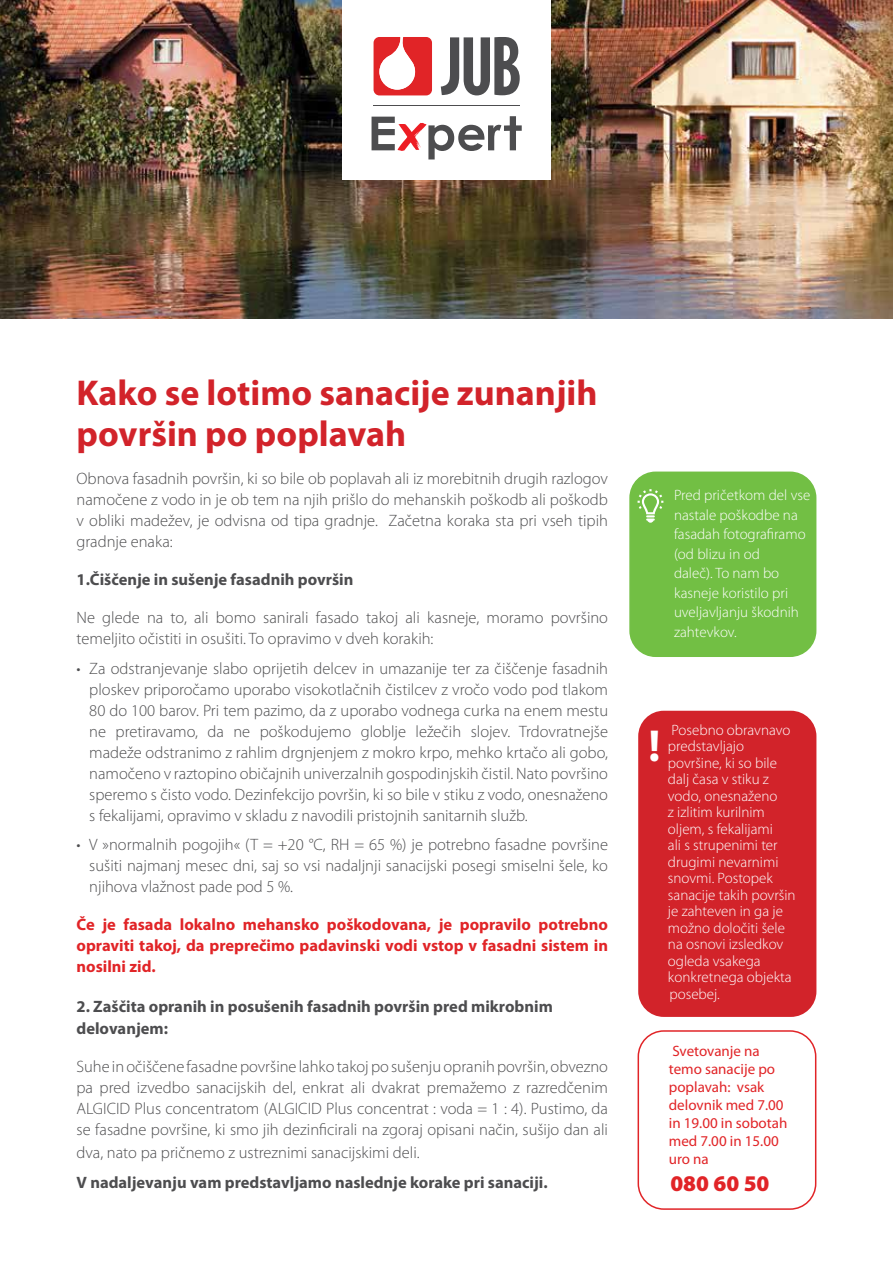
<style>
.page{position:relative;width:893px;height:1263px;background:#fff}
.page>*{position:absolute;margin:0;border:0;box-sizing:border-box;transform-origin:0 0}
.t1{font:700 45px "Myriad Pro";color:#fff}
.t2{font:700 36px/40.5px "Myriad Pro";color:#d2232a}
.t3{font:900 22.5px "Myriad Pro";color:#e12427}
.t4{font:300 16.5px/21px "Myriad Pro";color:#4d4d4f;text-align:justify}
.t5{font:700 16.5px/22.5px "Myriad Pro";color:#4d4d4f}
.t6{font:700 16.5px/21px "Myriad Pro";color:#e12427;text-align:justify}
.t7{font:300 15px/16.5px "Myriad Pro";color:#fff}
.t8{font:15px/18px "Myriad Pro";color:#e12427}
</style>
<div class="page">
<img style="left:0;top:0;width:893px;height:319px">
<div style="left:342px;top:0;width:209px;height:180px;background:#fff"></div>
<svg style="left:374px;top:37px;width:58px;height:58px"></svg>
<svg style="left:441px;top:37px;width:79px;height:58px"></svg>
<hr style="left:374px;top:106px;width:146px;height:1px;background:#4d4d4f">
<svg style="left:372px;top:116px;width:150px;height:43px"></svg>
<div style="left:630px;top:472px;width:186px;height:184px;background:#72bf44;border-radius:26px"></div>
<div style="left:629px;top:472px;width:187px;height:185px;border:2px solid #72bf44;border-radius:26px"></div>
<div style="left:638px;top:711px;width:178px;height:306px;background:#d2232a;border-radius:26px"></div>
<svg style="left:638px;top:489px;width:25px;height:34px"></svg>
<div style="left:638px;top:1030px;width:178px;height:180px;border:2px solid #e12427;border-radius:26px"></div>
<h2 class="t2" style="left:77px;top:372px;width:522px">Kako se lotimo sanacije zunanjih površin po poplavah</h2>
<p class="t4" style="left:77px;top:468px;width:533px">Obnova fasadnih površin, ki so bile ob poplavah ali iz morebitnih drugih razlogov namočene z vodo in je ob tem na njih prišlo do mehanskih poškodb ali poškodb v obliki madežev, je odvisna od tipa gradnje. Začetna koraka sta pri vseh tipih gradnje enaka:</p>
<p class="t5" style="left:77px;top:568px;width:278px">1.Čiščenje in sušenje fasadnih površin</p>
<p class="t4" style="left:77px;top:607px;width:533px">Ne glede na to, ali bomo sanirali fasado takoj ali kasneje, moramo površino temeljito očistiti in osušiti. To opravimo v dveh korakih:</p>
<p class="t4" style="left:89px;top:657px;width:520px;text-indent:-13px">• Za odstranjevanje slabo oprijetih delcev in umazanije ter za čiščenje fasadnih ploskev priporočamo uporabo visokotlačnih čistilcev z vročo vodo pod tlakom 80 do 100 barov. Pri tem pazimo, da z uporabo vodnega curka na enem mestu ne pretiravamo, da ne poškodujemo globlje ležečih slojev. Trdovratnejše madeže odstranimo z rahlim drgnjenjem z mokro krpo, mehko krtačo ali gobo, namočeno v raztopino običajnih univerzalnih gospodinjskih čistil. Nato površino speremo s čisto vodo. Dezinfekcijo površin, ki so bile v stiku z vodo, onesnaženo s fekalijami, opravimo v skladu z navodili pristojnih sanitarnih služb.</p>
<p class="t4" style="left:89px;top:834px;width:520px;text-indent:-13px">• V »normalnih pogojih« (T = +20 °C, RH = 65 %) je potrebno fasadne površine sušiti najmanj mesec dni, saj so vsi nadaljnji sanacijski posegi smiselni šele, ko njihova vlažnost pade pod 5 %.</p>
<p class="t6" style="left:77px;top:913px;width:533px">Če je fasada lokalno mehansko poškodovana, je popravilo potrebno opraviti takoj, da preprečimo padavinski vodi vstop v fasadni sistem in nosilni zid.</p>
<p class="t5" style="left:77px;top:994px;width:478px">2. Zaščita opranih in posušenih fasadnih površin pred mikrobnim delovanjem:</p>
<p class="t4" style="left:77px;top:1056px;width:533px">Suhe in očiščene fasadne površine lahko takoj po sušenju opranih površin, obvezno pa pred izvedbo sanacijskih del, enkrat ali dvakrat premažemo z razredčenim ALGICID Plus concentratom (ALGICID Plus concentrat : voda = 1 : 4). Pustimo, da se fasadne površine, ki smo jih dezinficirali na zgoraj opisani način, sušijo dan ali</p>
<p class="t4" style="left:77px;top:1141px;width:345px">dva, nato pa pričnemo z ustreznimi sanacijskimi deli.</p>
<p class="t5" style="left:77px;top:1170px;width:473px">V nadaljevanju vam predstavljamo naslednje korake pri sanaciji.</p>
<h1 class="t1" style="left:143px;top:875px;width:14px">!</h1>
<p class="t7" style="left:674px;top:485px;width:138px;line-height:19.5px">Pred pričetkom del vse nastale poškodbe na fasadah fotografiramo (od blizu in od<br>daleč). To nam bo kasneje koristilo pri uveljavljanju škodnih zahtevkov.</p>
<h1 class="t1" style="left:648px;top:716px;width:14px">!</h1>
<p class="t7" style="left:668px;top:721px;width:129px">Posebno obravnavo predstavljajo površine, ki so bile dalj časa v stiku z vodo, onesnaženo<br>z izlitim kurilnim oljem, s fekalijami<br>ali s strupenimi ter drugimi nevarnimi snovmi. Postopek sanacije takih površin je zahteven in ga je možno določiti šele na osnovi izsledkov ogleda vsakega konkretnega objekta posebej.</p>
<p class="t8" style="left:669px;top:1041px;width:120px">Svetovanje na temo sanacije po poplavah: vsak delovnik med 7.00 in 19.00 in sobotah med 7.00 in 15.00 uro na</p>
<h3 class="t3" style="left:670px;top:1168px;width:101px">080 60 50</h3>
</div>
